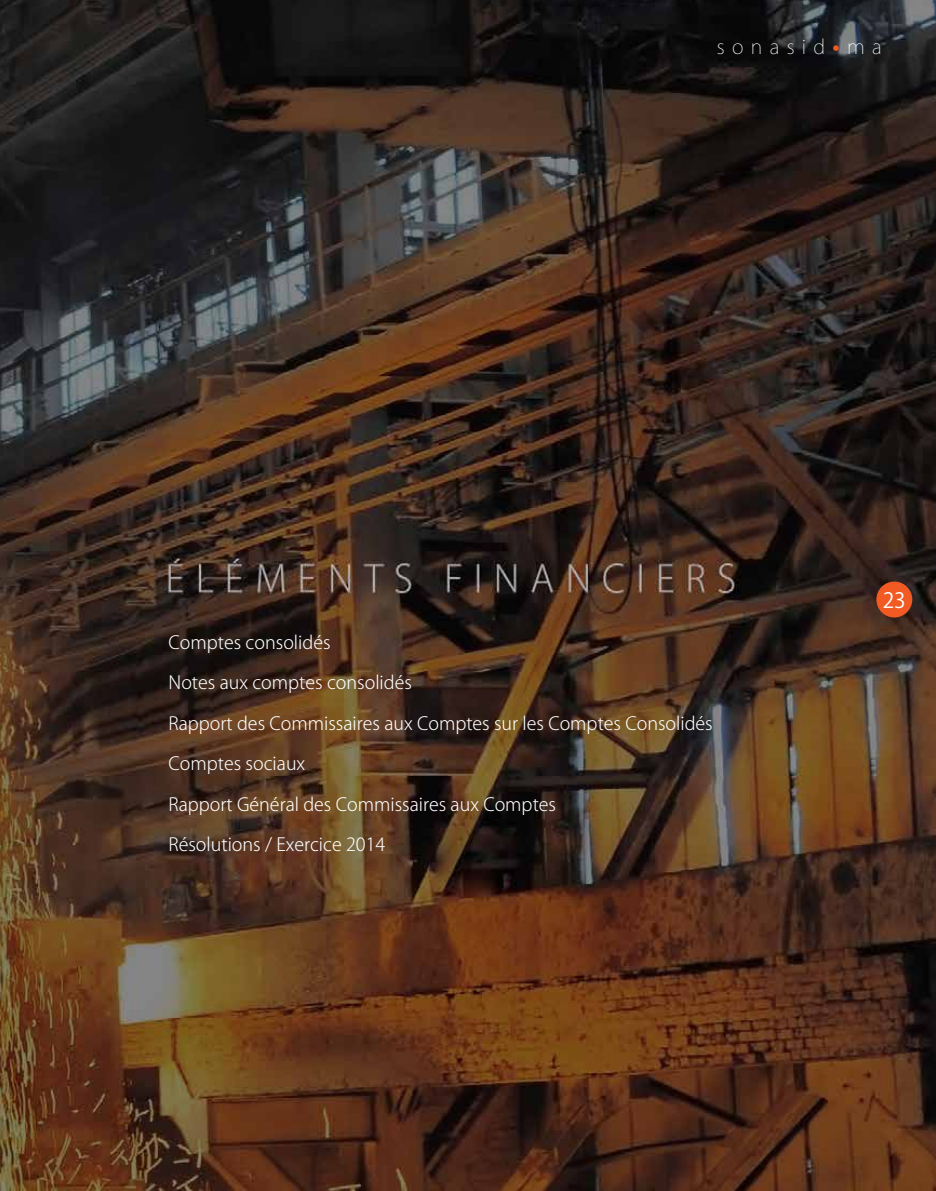
<style>
.page{position:relative;width:936px;height:1191px;background:#fff}
.page>*{position:absolute;margin:0;border:0;box-sizing:border-box;transform-origin:0 0}
.t1{font:21px "Koz Go Pr 6 N";color:#fff}
.t2{font:200 19.5px "Koz Go Pr 6 N";letter-spacing:.375em;color:#fff}
.t3{font:300 18px "Koz Go Pr 6 N";color:#fff}
.s1{font-weight:800;color:#f15a23}
</style>
<div class="page">
<img style="left:0;top:0;width:935px;height:1191px">
<div style="left:876px;top:581px;width:36px;height:36px;background:#f15a23;border-radius:50%"></div>
<p class="t2" style="left:716px;top:36px;width:167px">sonasid<span class="s1">•</span>ma</p>
<p class="t3" style="left:168px;top:632px;width:163px">Comptes consolidés</p>
<p class="t3" style="left:168px;top:672px;width:245px">N otes aux comptes consolidés</p>
<p class="t3" style="left:168px;top:713px;width:545px">Rapport des Commissaires aux Comptes sur les Comptes Consolidés</p>
<p class="t3" style="left:168px;top:753px;width:138px">Comptes sociaux</p>
<p class="t3" style="left:168px;top:794px;width:389px">Rapport Général des Commissaires aux Comptes</p>
<p class="t3" style="left:168px;top:834px;width:218px">Résolutions / Exercice 2014</p>
<p class="t1" style="left:882px;top:588px;width:25px">23</p>
</div>
